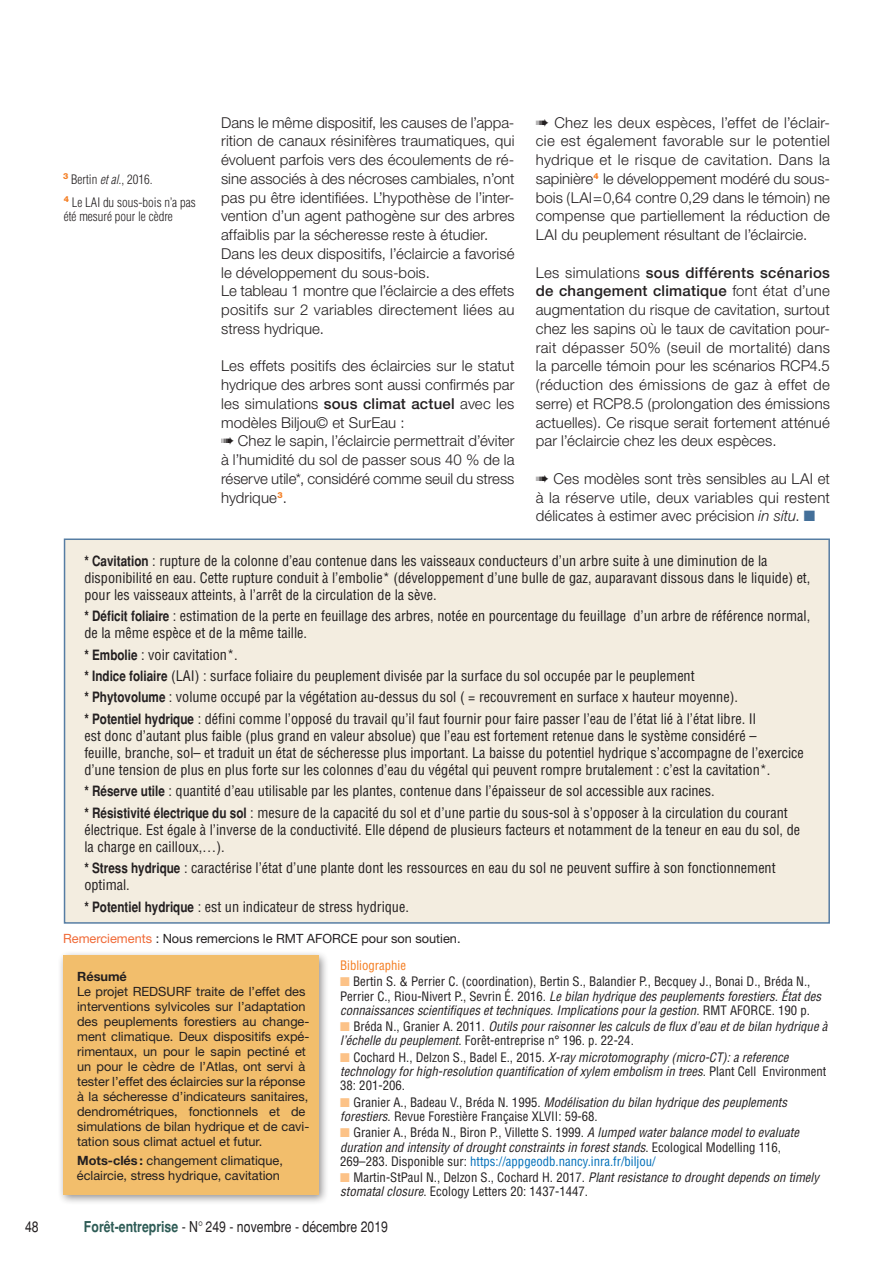
<style>
.page{position:relative;width:893px;height:1263px;background:#fff}
.page>*{position:absolute;margin:0;border:0;box-sizing:border-box;transform-origin:0 0}
.t1{font:300 15px/18.8px "Helvetica Neue";letter-spacing:.005em;color:#231f20;text-align:justify}
.t2{font:condensed 15px "Helvetica";color:#231f20}
.t3{font:condensed 14.25px/17.1px "Helvetica";color:#231f20}
.t4{font:italic condensed 12.75px/14.2px "Helvetica";color:#231f20}
.t5{font:12.75px/15px "Helvetica Neue";color:#231f20}
.t6{font:condensed 12.75px/14.2px "Helvetica";color:#231f20}
.t7{font:300 condensed 12.75px/14.2px "Helvetica";color:#231f20}
.t8{font:condensed 12.75px "Helvetica";color:#f47d21}
.t9{font:700 12.75px "Helvetica Neue";color:#231f20}
.s1{font-style:italic}
.s2{font-weight:500}
.s3{color:#436f99}
.s4{font-weight:700}
.s5{color:#f06a37}
.s6{color:#fcc287}
.s7{font-style:normal}
.s8{font-style:normal;color:#006fb9}
.s9{font-weight:700;color:#2d5b55}
</style>
<div class="page">
<div style="left:58px;top:950px;width:271px;height:255px;background:#231f20;opacity:.5"></div>
<div style="left:64px;top:956px;width:255px;height:239px;background:#f2be6c"></div>
<div style="left:64px;top:538px;width:766px;height:386px;background:#f2ebdd;border:2px solid #436f99"></div>
<p class="t7" style="left:63px;top:172px;width:91px"><sup>3</sup> Bertin <span class="s1">et al.</span>, 2016.</p>
<p class="t7" style="left:64px;top:195px;width:133px"><sup>4</sup> Le LAI du sous-bois n’a pas été mesuré pour le cèdre</p>
<p class="t1" style="left:221px;top:113px;width:295px;text-align:left">Dans le même dispositif, les causes de l’appa&shy;rition de canaux résinifères traumatiques, qui évoluent parfois vers des écoulements de ré&shy;sine associés à des nécroses cambiales, n’ont pas pu être identifiées. L’hypothèse de l’inter&shy;vention d’un agent pathogène sur des arbres affaiblis par la sécheresse reste à étudier.<br>Dans les deux dispositifs, l’éclaircie a favorisé le développement du sous-bois.<br>Le tableau 1 montre que l’éclaircie a des effets positifs sur 2 variables directement liées au stress hydrique.</p>
<p class="t1" style="left:221px;top:356px;width:295px;text-align:left">Les effets positifs des éclaircies sur le statut hydrique des arbres sont aussi confirmés par les simulations <span class="s2">sous climat actuel</span> avec les modèles Biljou© et SurEau :<br>➠ Chez le sapin, l’éclaircie permettrait d’éviter à l’humidité du sol de passer sous 40 % de la réserve utile*, considéré comme seuil du stress hydrique<sup>3</sup>.</p>
<p class="t1" style="left:536px;top:113px;width:296px">➠ Chez les deux espèces, l’effet de l’éclair&shy;cie est également favorable sur le potentiel hydrique et le risque de cavitation. Dans la sapinière<sup>4</sup> le développement modéré du sous&shy;bois (LAI=0,64 contre 0,29 dans le témoin) ne compense que partiellement la réduction de LAI du peuplement résultant de l’éclaircie.</p>
<p class="t1" style="left:536px;top:263px;width:296px">Les simulations <span class="s2">sous différents scénarios de changement climatique</span> font état d’une augmentation du risque de cavitation, surtout chez les sapins où le taux de cavitation pour&shy;rait dépasser 50% (seuil de mortalité) dans la parcelle témoin pour les scénarios RCP4.5 (réduction des émissions de gaz à effet de serre) et RCP8.5 (prolongation des émissions actuelles). Ce risque serait fortement atténué par l’éclaircie chez les deux espèces.</p>
<p class="t1" style="left:536px;top:469px;width:296px">➠ Ces modèles sont très sensibles au LAI et à la réserve utile, deux variables qui restent délicates à estimer avec précision <span class="s1">in situ</span>. <span class="s3">■</span></p>
<p class="t3" style="left:84px;top:552px;width:728px"><span class="s4">* Cavitation</span> : rupture de la colonne d’eau contenue dans les vaisseaux conducteurs d’un arbre suite à une diminution de la disponibilité en eau. Cette rupture conduit à l’embolie* (développement d’une bulle de gaz, auparavant dissous dans le liquide) et, pour les vaisseaux atteints, à l’arrêt de la circulation de la sève.</p>
<p class="t3" style="left:84px;top:607px;width:727px"><span class="s4">* Déficit foliaire</span> : estimation de la perte en feuillage des arbres, notée en pourcentage du feuillage d’un arbre de référence normal, de la même espèce et de la même taille.</p>
<p class="t3" style="left:84px;top:644px;width:673px;line-height:21.3px"><span class="s4">* Embolie</span> : voir cavitation*.<br><span class="s4">* Indice foliaire</span> (LAI) : surface foliaire du peuplement divisée par la surface du sol occupée par le peuplement<br><span class="s4">* Phytovolume</span> : volume occupé par la végétation au-dessus du sol ( = recouvrement en surface x hauteur moyenne).<br><span class="s4">* Potentiel hydrique</span> : défini comme l’opposé du travail qu’il faut fournir pour faire passer l’eau de l’état lié à l’état libre. Il</p>
<p class="t3" style="left:84px;top:727px;width:721px">est donc d’autant plus faible (plus grand en valeur absolue) que l’eau est fortement retenue dans le système considéré –<br>feuille, branche, sol– et traduit un état de sécheresse plus important. La baisse du potentiel hydrique s’accompagne de l’exercice d’une tension de plus en plus forte sur les colonnes d’eau du végétal qui peuvent rompre brutalement : c’est la cavitation*.</p>
<p class="t3" style="left:84px;top:780px;width:705px;line-height:21.3px"><span class="s4">* Réserve utile</span> : quantité d’eau utilisable par les plantes, contenue dans l’épaisseur de sol accessible aux racines.<br><span class="s4">* Résistivité électrique du sol</span> : mesure de la capacité du sol et d’une partie du sous-sol à s’opposer à la circulation du courant</p>
<p class="t3" style="left:84px;top:821px;width:717px">électrique. Est égale à l’inverse de la conductivité. Elle dépend de plusieurs facteurs et notamment de la teneur en eau du sol, de la charge en cailloux,…).</p>
<p class="t3" style="left:84px;top:859px;width:693px"><span class="s4">* Stress hydrique</span> : caractérise l’état d’une plante dont les ressources en eau du sol ne peuvent suffire à son fonctionnement optimal.</p>
<p class="t3" style="left:84px;top:898px;width:326px"><span class="s4">* Potentiel hydrique</span> : est un indicateur de stress hydrique.</p>
<p class="t5" style="left:63px;top:931px;width:399px"><span class="s5">Remerciements</span> : Nous remercions le RMT AFORCE pour son soutien.</p>
<p class="t9" style="left:77px;top:968px;width:51px">Résumé</p>
<p class="t5" style="left:77px;top:983px;width:234px">Le projet REDSURF traite de l’effet des interventions sylvicoles sur l’adaptation des peuplements forestiers au change&shy;ment climatique. Deux dispositifs expé&shy;rimentaux, un pour le sapin pectiné et un pour le cèdre de l’Atlas, ont servi à tester l’effet des éclaircies sur la réponse à la sécheresse d’indicateurs sanitaires, dendrométriques, fonctionnels et de simulations de bilan hydrique et de cavi&shy;tation sous climat actuel et futur.</p>
<p class="t5" style="left:77px;top:1153px;width:208px"><span class="s4">Mots-clés:</span> changement climatique, éclaircie, stress hydrique, cavitation</p>
<p class="t8" style="left:340px;top:957px;width:67px">Bibliographie</p>
<p class="t6" style="left:340px;top:974px;width:482px"><span class="s6">■</span> Bertin S. &amp; Perrier C. (coordination), Bertin S., Balandier P., Becquey J., Bonai D., Bréda N.,<br>Perrier C., Riou-Nivert P., Sevrin É. 2016. <span class="s1">Le bilan hydrique des peuplements forestiers. État des connaissances scientifiques et techniques. Implications pour la gestion</span>. RMT AFORCE. 190 p.</p>
<p class="t4" style="left:340px;top:1019px;width:489px"><span class="s6">■</span> <span class="s7">Bréda N., Granier A. 2011.</span> Outils pour raisonner les calculs de flux d’eau et de bilan hydrique à l’échelle du peuplement<span class="s7">. Forêt-entreprise n° 196. p. 22-24.</span></p>
<p class="t4" style="left:340px;top:1050px;width:488px"><span class="s6">■</span> <span class="s7">Cochard H., Delzon S., Badel E., 2015.</span> X-ray microtomography (micro-CT): a reference technology for high-resolution quantification of xylem embolism in trees<span class="s7">. Plant Cell Environment<br>38: 201-206.</span></p>
<p class="t6" style="left:340px;top:1095px;width:448px"><span class="s6">■</span> Granier A., Badeau V., Bréda N. 1995. <span class="s1">Modélisation du bilan hydrique des peuplements forestiers</span>. Revue Forestière Française XLVII: 59-68.</p>
<p class="t4" style="left:340px;top:1125px;width:460px"><span class="s6">■</span> <span class="s7">Granier A., Bréda N., Biron P., Villette S. 1999.</span> A lumped water balance model to evaluate duration and intensity of drought constraints in forest stands<span class="s7">. Ecological Modelling 116,<br>269–283. Disponible sur:</span> <span class="s8">https://appgeodb.nancy.inra.fr/biljou/</span></p>
<p class="t6" style="left:340px;top:1170px;width:480px"><span class="s6">■</span> Martin-StPaul N., Delzon S., Cochard H. 2017. <span class="s1">Plant resistance to drought depends on timely stomatal closure</span>. Ecology Letters 20: 1437-1447.</p>
<p class="t2" style="left:25px;top:1218px;width:15px">48</p>
<p class="t2" style="left:84px;top:1218px;width:306px"><span class="s9">Forêt-entreprise</span> - N° 249 - novembre - décembre 2019</p>
</div>
